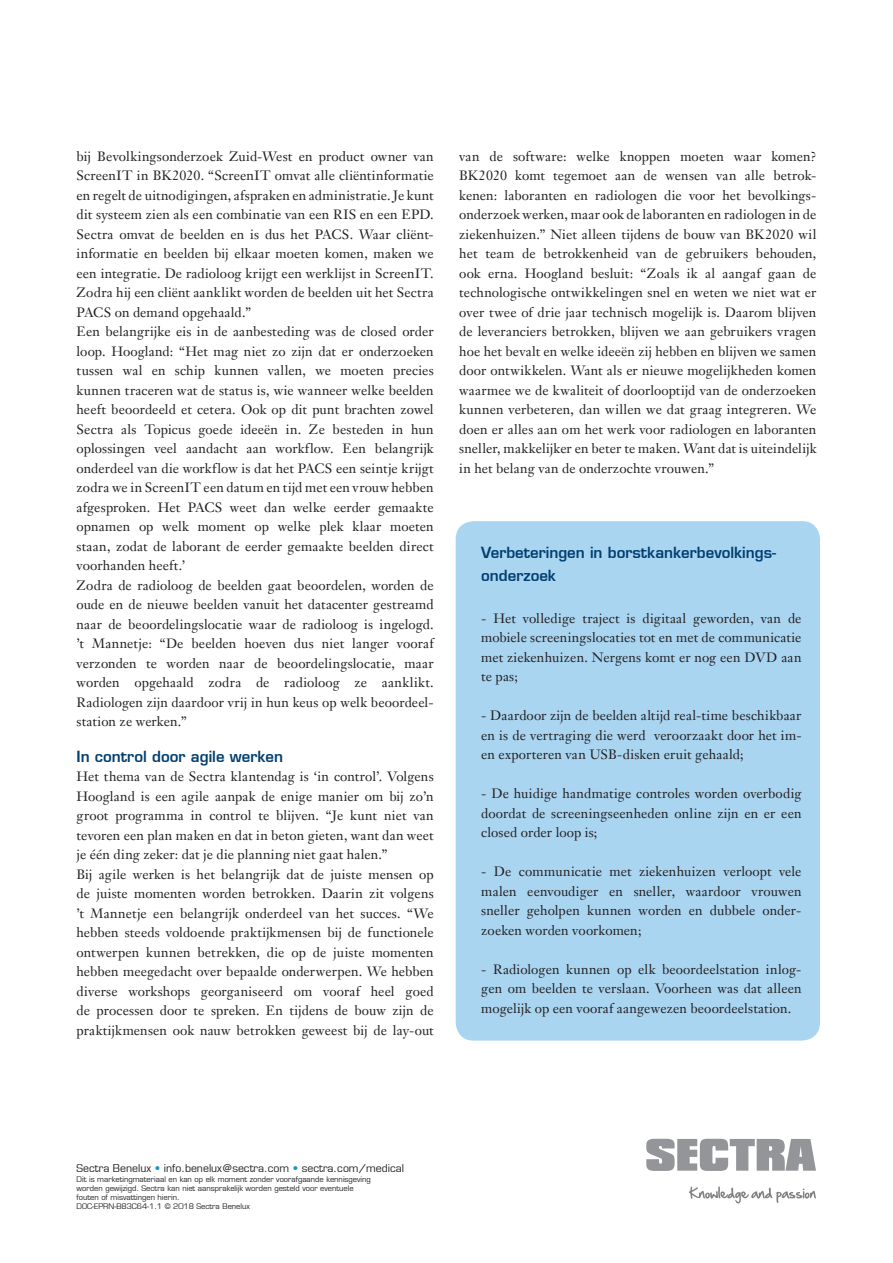
<style>
.page{position:relative;width:893px;height:1263px;background:#fff}
.page>*{position:absolute;margin:0;border:0;box-sizing:border-box;transform-origin:0 0}
.Subheading{font:600 15px/22.5px "Eurostile";color:#003f70}
.Body_of_copy{font:13.5px/19.5px "Janson Text";letter-spacing:.005em;color:#231f20;text-align:justify}
.Contact_1{font:10.5px "Eurostile";color:#231f20}
.Contact_2{font:7.5px/9px "Eurostile";color:#231f20}
.s1{color:#1694ce}
</style>
<div class="page">
<svg style="left:646px;top:1139px;width:170px;height:32px"></svg>
<svg style="left:689px;top:1186px;width:127px;height:17px"></svg>
<div style="left:456px;top:521px;width:364px;height:519px;background:#aad5f1;border-radius:18px"></div>
<p class="Body_of_copy" style="left:77px;top:146px;width:359px">bij Bevolkingsonderzoek Zuid-West en product owner van ScreenIT in BK2020. “ScreenIT omvat alle cliëntinformatie en regelt de uitnodigingen, afspraken en administratie. Je kunt dit systeem zien als een combinatie van een RIS en een EPD.<br>Sectra omvat de beelden en is dus het PACS. Waar cliënt&shy;informatie en beelden bij elkaar moeten komen, maken we een integratie. De radioloog krijgt een werklijst in ScreenIT.<br>Zodra hij een cliënt aanklikt worden de beelden uit het Sectra PACS on demand opgehaald.”</p>
<p class="Body_of_copy" style="left:77px;top:322px;width:359px">Een belangrijke eis in de aanbesteding was de closed order loop. Hoogland: “Het mag niet zo zijn dat er onderzoeken tussen wal en schip kunnen vallen, we moeten precies kunnen traceren wat de status is, wie wanneer welke beelden heeft beoordeeld et cetera. Ook op dit punt brachten zowel Sectra als Topicus goede ideeën in. Ze besteden in hun oplossingen veel aandacht aan workflow. Een belangrijk onderdeel van die workflow is dat het PACS een seintje krijgt zodra we in ScreenIT een datum en tijd met een vrouw hebben afgesproken. Het PACS weet dan welke eerder gemaakte opnamen op welk moment op welke plek klaar moeten staan, zodat de laborant de eerder gemaakte beelden direct voorhanden heeft.’</p>
<p class="Body_of_copy" style="left:77px;top:575px;width:359px">Zodra de radioloog de beelden gaat beoordelen, worden de oude en de nieuwe beelden vanuit het datacenter gestreamd naar de beoordelingslocatie waar de radioloog is ingelogd. ’t Mannetje: “De beelden hoeven dus niet langer vooraf verzonden te worden naar de beoordelingslocatie, maar worden opgehaald zodra de radioloog ze aanklikt.<br>Radiologen zijn daardoor vrij in hun keus op welk beoordeel&shy;station ze werken.”</p>
<p class="Subheading" style="left:77px;top:745px;width:208px">In control door agile werken</p>
<p class="Body_of_copy" style="left:77px;top:767px;width:359px">Het thema van de Sectra klantendag is ‘in control’. Volgens Hoogland is een agile aanpak de enige manier om bij zo’n groot programma in control te blijven. “Je kunt niet van tevoren een plan maken en dat in beton gieten, want dan weet je één ding zeker: dat je die planning niet gaat halen.”</p>
<p class="Body_of_copy" style="left:77px;top:864px;width:359px">Bij agile werken is het belangrijk dat de juiste mensen op de juiste momenten worden betrokken. Daarin zit volgens ’t Mannetje een belangrijk onderdeel van het succes. “We hebben steeds voldoende praktijkmensen bij de functionele ontwerpen kunnen betrekken, die op de juiste momenten hebben meegedacht over bepaalde onderwerpen. We hebben diverse workshops georganiseerd om vooraf heel goed de processen door te spreken. En tijdens de bouw zijn de praktijkmensen ook nauw betrokken geweest bij de lay-out</p>
<p class="Body_of_copy" style="left:459px;top:146px;width:359px">van de software: welke knoppen moeten waar komen?<br>BK2020 komt tegemoet aan de wensen van alle betrok&shy;kenen: laboranten en radiologen die voor het bevolkings&shy;onderzoek werken, maar ook de laboranten en radiologen in de ziekenhuizen.” Niet alleen tijdens de bouw van BK2020 wil het team de betrokkenheid van de gebruikers behouden, ook erna. Hoogland besluit: “Zoals ik al aangaf gaan de technologische ontwikkelingen snel en weten we niet wat er over twee of drie jaar technisch mogelijk is. Daarom blijven de leveranciers betrokken, blijven we aan gebruikers vragen hoe het bevalt en welke ideeën zij hebben en blijven we samen door ontwikkelen. Want als er nieuwe mogelijkheden komen waarmee we de kwaliteit of doorlooptijd van de onderzoeken kunnen verbeteren, dan willen we dat graag integreren. We doen er alles aan om het werk voor radiologen en laboranten sneller, makkelijker en beter te maken. Want dat is uiteindelijk in het belang van de onderzochte vrouwen.”</p>
<p class="Subheading" style="left:481px;top:541px;width:296px">Verbeteringen in borstkankerbevolkings&shy;onderzoek</p>
<p class="Body_of_copy" style="left:481px;top:608px;width:322px">- Het volledige traject is digitaal geworden, van de mobiele screeningslocaties tot en met de communicatie met ziekenhuizen. Nergens komt er nog een DVD aan te pas;</p>
<p class="Body_of_copy" style="left:481px;top:705px;width:322px">- Daardoor zijn de beelden altijd real-time beschikbaar en is de vertraging die werd veroorzaakt door het im&shy;en exporteren van USB-disken eruit gehaald;</p>
<p class="Body_of_copy" style="left:481px;top:783px;width:322px">- De huidige handmatige controles worden overbodig doordat de screeningseenheden online zijn en er een closed order loop is;</p>
<p class="Body_of_copy" style="left:481px;top:861px;width:322px">- De communicatie met ziekenhuizen verloopt vele malen eenvoudiger en sneller, waardoor vrouwen sneller geholpen kunnen worden en dubbele onder&shy;zoeken worden voorkomen;</p>
<p class="Body_of_copy" style="left:481px;top:959px;width:322px">- Radiologen kunnen op elk beoordeelstation inlog&shy;gen om beelden te verslaan. Voorheen was dat alleen mogelijk op een vooraf aangewezen beoordeelstation.</p>
<p class="Contact_1" style="left:77px;top:1162px;width:329px">Sectra Benelux <span class="s1">•</span> info.benelux@sectra.com <span class="s1">•</span> sectra.com/medical</p>
<p class="Contact_2" style="left:77px;top:1174px;width:296px">Dit is marketingmateriaal en kan op elk moment zonder voorafgaande kennisgeving worden gewijzigd. Sectra kan niet aansprakelijk worden gesteld voor eventuele fouten of misvattingen hierin.<br>DOC-EPRN-B83C64-1.1 © 2018 Sectra Benelux</p>
</div>
